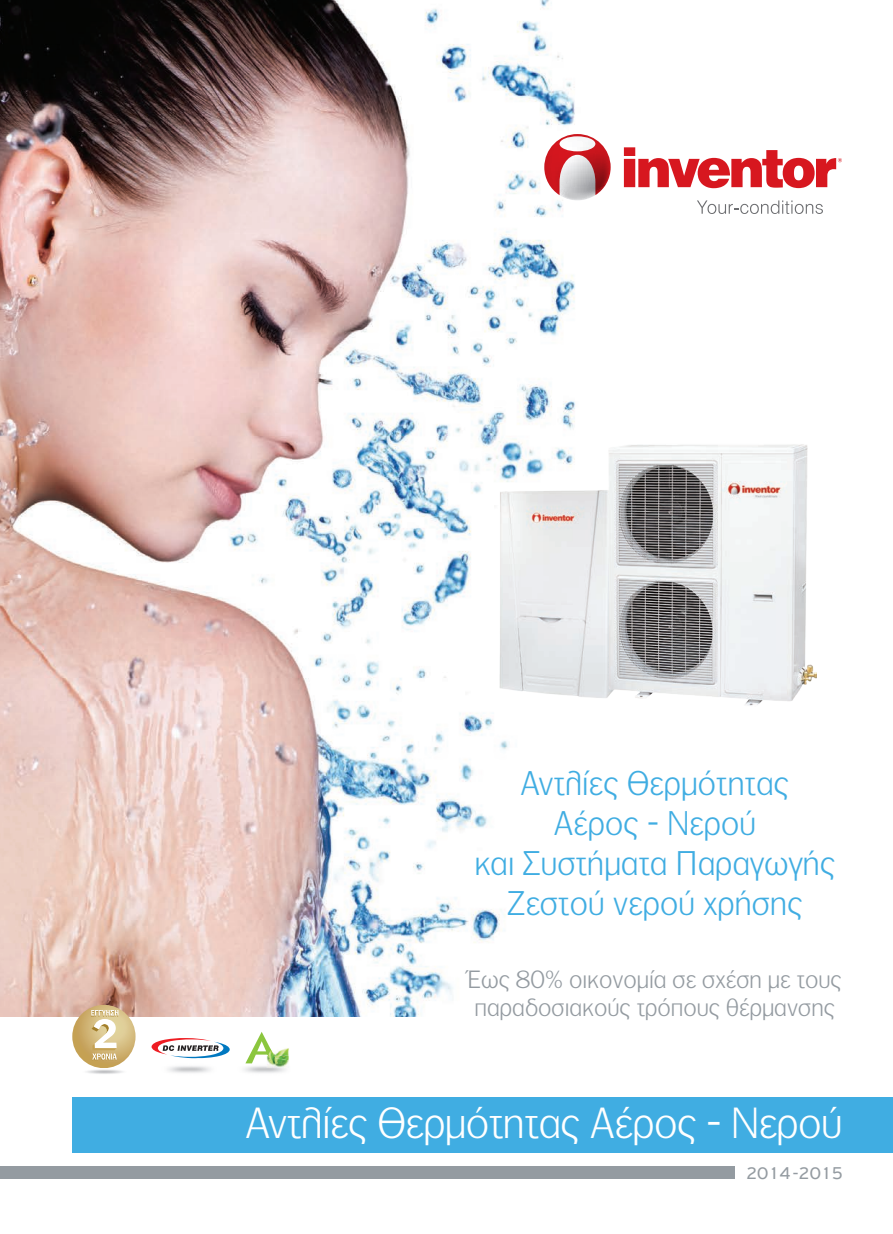
<style>
.page{position:relative;width:893px;height:1234px;background:#fff}
.page>*{position:absolute;margin:0;border:0;box-sizing:border-box;transform-origin:0 0}
.t1{font:300 42px "PF Franklin Gothic";letter-spacing:.02em;color:#fff}
.t2{font:300 33px "PF Franklin Gothic";letter-spacing:.03em;color:#40ade2}
.t3{font:300 24px "PF Franklin Gothic";letter-spacing:.03em;color:#949ba1}
.t4{font:18px "PF Highway Sans Pro";color:#949ba1}
</style>
<div class="page">
<img style="left:0;top:0;width:575px;height:1015px">
<div style="left:72px;top:1097px;width:821px;height:55px;background:#40ade2"></div>
<div style="left:0;top:1165px;width:734px;height:13px;background:#949ba1"></div>
<svg style="left:697px;top:200px;width:126px;height:14px"></svg>
<svg style="left:624px;top:147px;width:218px;height:41px"></svg>
<svg style="left:544px;top:134px;width:67px;height:66px"></svg>
<img style="left:493px;top:485px;width:99px;height:214px">
<img style="left:592px;top:444px;width:224px;height:262px">
<img style="left:244px;top:1063px;width:22px;height:10px">
<svg style="left:245px;top:1032px;width:25px;height:31px"></svg>
<img style="left:278px;top:1048px;width:11px;height:9px">
<img style="left:267px;top:1057px;width:22px;height:10px">
<img style="left:267px;top:1047px;width:11px;height:16px">
<svg style="left:152px;top:1038px;width:78px;height:20px"></svg>
<svg style="left:72px;top:1004px;width:64px;height:63px"></svg>
<svg style="left:91px;top:1009px;width:27px;height:51px"></svg>
<img style="left:86px;top:1067px;width:37px;height:7px">
<p class="t2" style="left:521px;top:764px;width:269px">Αντλίες Θερμότητας</p>
<p class="t2" style="left:554px;top:804px;width:203px">Αέρος - Νερού</p>
<p class="t2" style="left:475px;top:844px;width:362px">και Συστήματα Παραγωγής</p>
<p class="t2" style="left:508px;top:884px;width:296px">Ζεστού νερού χρήσης</p>
<p class="t3" style="left:468px;top:965px;width:375px">Έως 80% οικονομία σε σχέση με τους</p>
<p class="t3" style="left:475px;top:993px;width:361px">παραδοσιακούς τρόπους θέρμανσης</p>
<p class="t1" style="left:246px;top:1098px;width:597px">Αντλίες Θερμότητας Αέρος - Νερού</p>
<p class="t4" style="left:746px;top:1161px;width:98px">2014-2015</p>
</div>
